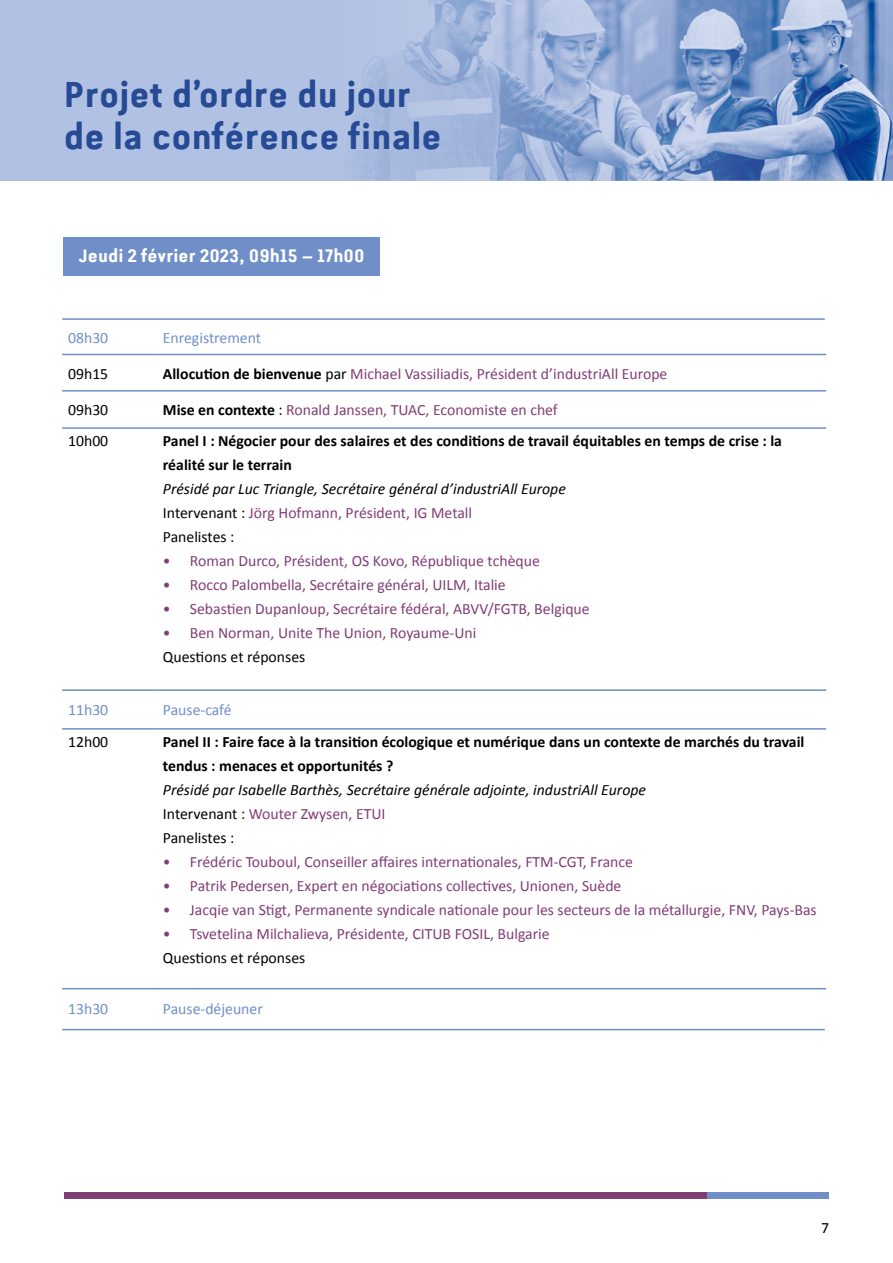
<style>
.page{position:relative;width:893px;height:1263px;background:#fff}
.page>*{position:absolute;margin:0;border:0;box-sizing:border-box;transform-origin:0 0}
.t1{font:700 36px/42px "Van Condensed W01";color:#264a94}
.t2{font:700 18px "Van Condensed W01";color:#fff}
.t3{font:15.75px "Calibri";color:#813e74}
.t4{font:italic 15.75px/24px "Calibri";color:#000}
.t5{font:700 15.75px/24px "Calibri";color:#000}
.t6{font:15.75px "Calibri";color:#000}
.t7{font:15.75px "Calibri";color:#708fc9}
.s1{font-weight:700;color:#000}
.s2{color:#000}
.s3{font-style:normal}
.s4{font-style:normal;color:#813e74}
</style>
<div class="page">
<div style="left:64px;top:238px;width:316px;height:38px;background:#708fc9"></div>
<div style="left:0;top:0;width:893px;height:181px;background:#b1c1e3"></div>
<div style="left:64px;top:1192px;width:644px;height:6px;background:#813e74"></div>
<div style="left:708px;top:1192px;width:121px;height:6px;background:#708fc9"></div>
<img style="left:363px;top:0;width:530px;height:181px">
<hr style="left:62px;top:354px;width:95px;height:1px;background:#708fc9">
<hr style="left:157px;top:354px;width:669px;height:1px;background:#708fc9">
<hr style="left:62px;top:390px;width:95px;height:2px;background:#708fc9">
<hr style="left:157px;top:390px;width:669px;height:2px;background:#708fc9">
<hr style="left:62px;top:427px;width:95px;height:2px;background:#708fc9">
<hr style="left:157px;top:427px;width:669px;height:2px;background:#708fc9">
<hr style="left:62px;top:689px;width:95px;height:2px;background:#708fc9">
<hr style="left:157px;top:689px;width:669px;height:2px;background:#708fc9">
<hr style="left:62px;top:728px;width:95px;height:2px;background:#708fc9">
<hr style="left:157px;top:728px;width:669px;height:2px;background:#708fc9">
<hr style="left:62px;top:988px;width:95px;height:1px;background:#708fc9">
<hr style="left:157px;top:988px;width:669px;height:1px;background:#708fc9">
<hr style="left:62px;top:318px;width:763px;height:2px;background:#708fc9">
<hr style="left:62px;top:1029px;width:763px;height:1px;background:#708fc9">
<h1 class="t1" style="left:64px;top:74px;width:379px">Projet d’ordre du jour de la conférence finale</h1>
<p class="t2" style="left:78px;top:246px;width:288px">Jeudi 2 février 2023, 09h15 – 17h00</p>
<p class="t7" style="left:68px;top:328px;width:42px">08h30</p>
<p class="t7" style="left:163px;top:328px;width:100px">Enregistrement</p>
<p class="t6" style="left:68px;top:364px;width:42px">09h15</p>
<p class="t3" style="left:163px;top:364px;width:506px"><span class="s1">Allocution de bienvenue</span> <span class="s2">par</span> Michael Vassiliadis, Président d’industriAll Europe</p>
<p class="t6" style="left:68px;top:400px;width:42px">09h30</p>
<p class="t3" style="left:163px;top:400px;width:396px"><span class="s1">Mise en contexte</span> <span class="s2">:</span> Ronald Janssen, TUAC, Economiste en chef</p>
<p class="t6" style="left:68px;top:431px;width:42px">10h00</p>
<p class="t5" style="left:163px;top:428px;width:621px">Panel I : Négocier pour des salaires et des conditions de travail équitables en temps de crise : la réalité sur le terrain</p>
<p class="t4" style="left:163px;top:476px;width:404px">Présidé par Luc Triangle, Secrétaire général d’industriAll Europe<br><span class="s3">Intervenant :</span> <span class="s4">Jörg Hofmann, Président, IG Metall<br></span><span class="s3">Panelistes :</span></p>
<p class="t3" style="left:163px;top:551px;width:378px">• Roman Durco, Président, OS Kovo, République tchèque</p>
<p class="t3" style="left:163px;top:575px;width:344px">• Rocco Palombella, Secrétaire général, UILM, Italie</p>
<p class="t3" style="left:163px;top:599px;width:428px">• Sebastien Dupanloup, Secrétaire fédéral, ABVV/FGTB, Belgique</p>
<p class="t3" style="left:163px;top:623px;width:315px">• Ben Norman, Unite The Union, Royaume-Uni</p>
<p class="t6" style="left:163px;top:647px;width:144px">Questions et réponses</p>
<p class="t7" style="left:68px;top:700px;width:42px">11h30</p>
<p class="t7" style="left:163px;top:700px;width:70px">Pause-café</p>
<p class="t6" style="left:68px;top:732px;width:42px">12h00</p>
<p class="t5" style="left:163px;top:729px;width:643px">Panel II : Faire face à la transition écologique et numérique dans un contexte de marchés du travail tendus : menaces et opportunités ?</p>
<p class="t4" style="left:163px;top:777px;width:485px">Présidé par Isabelle Barthès, Secrétaire générale adjointe, industriAll Europe<br><span class="s3">Intervenant :</span> <span class="s4">Wouter Zwysen, ETUI<br></span><span class="s3">Panelistes :</span></p>
<p class="t3" style="left:163px;top:852px;width:472px">• Frédéric Touboul, Conseiller affaires internationales, FTM-CGT, France</p>
<p class="t3" style="left:163px;top:876px;width:460px">• Patrik Pedersen, Expert en négociations collectives, Unionen, Suède</p>
<p class="t3" style="left:163px;top:900px;width:655px">• Jacqie van Stigt, Permanente syndicale nationale pour les secteurs de la métallurgie, FNV, Pays-Bas</p>
<p class="t3" style="left:163px;top:924px;width:388px">• Tsvetelina Milchalieva, Présidente, CITUB FOSIL, Bulgarie</p>
<p class="t6" style="left:163px;top:948px;width:144px">Questions et réponses</p>
<p class="t7" style="left:68px;top:999px;width:42px">13h30</p>
<p class="t7" style="left:163px;top:999px;width:102px">Pause-déjeuner</p>
<p class="t6" style="left:821px;top:1218px;width:9px">7</p>
</div>
